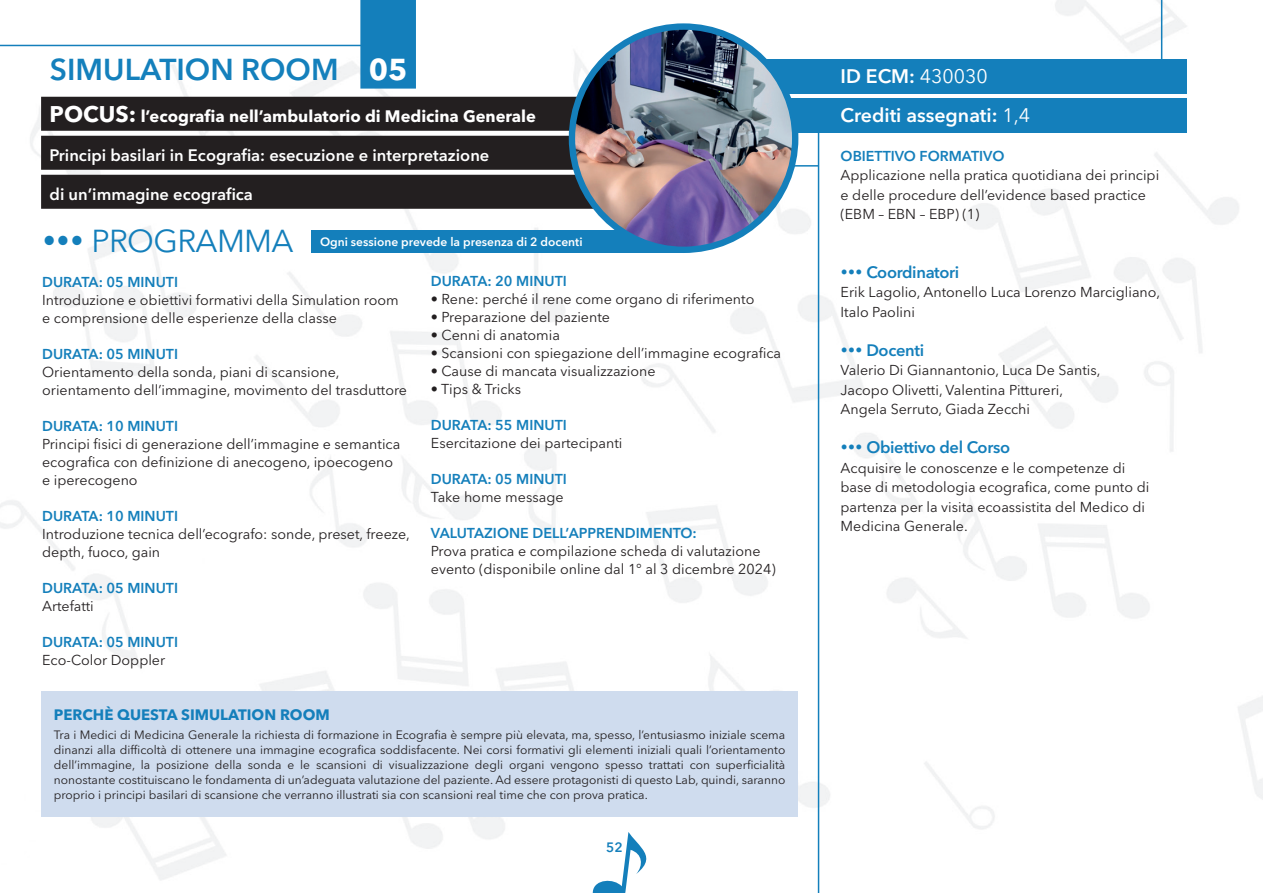
<style>
.page{position:relative;width:1263px;height:893px;background:#fff}
.page>*{position:absolute;margin:0;border:0;box-sizing:border-box;transform-origin:0 0}
.t1{font:31.5px "Avenir Next LT Pro";letter-spacing:-.02em;color:#147fbb}
.t2{font:600 30px "Avenir Next LT Pro";color:#1480bc}
.t3{font:600 19.5px/39px "Avenir Next LT Pro";color:#fff}
.t4{font:600 16.5px "Avenir Next LT Pro";color:#fff}
.t5{font:700 16.5px "Avenir Next LT Pro";color:#fff}
.t6{font:600 16.5px "Avenir Next LT Pro";letter-spacing:-.02em;color:#147fbb}
.t7{font:700 15px "Avenir Next LT Pro";color:#147fbb}
.t8{font:14.25px/19.5px "Avenir Next LT Pro";color:#231f20}
.t9{font:600 14.25px "Avenir Next LT Pro";color:#147fbb}
.t10{font:600 13.5px "Avenir Next LT Pro";color:#147fbb}
.t11{font:12px/15px "Avenir Next LT Pro";color:#231f20;text-align:justify}
.t12{font:600 12px "Avenir Next LT Pro";color:#fff}
.s1{font-weight:700;color:#fff}
.s2{font-size:22.5px}
.s3{font-weight:400}
</style>
<div class="page">
<img style="left:0;top:0;width:1263px;height:893px">
<svg style="left:591px;top:832px;width:58px;height:61px"></svg>
<div style="left:360px;top:0;width:56px;height:89px;background:#147fbb"></div>
<div style="left:41px;top:97px;width:647px;height:34px;background:#231f20"></div>
<div style="left:41px;top:136px;width:647px;height:34px;background:#231f20"></div>
<div style="left:41px;top:175px;width:647px;height:34px;background:#231f20"></div>
<div style="left:734px;top:60px;width:452px;height:34px;background:#147fbb"></div>
<div style="left:734px;top:99px;width:452px;height:34px;background:#147fbb"></div>
<hr style="left:726px;top:165px;width:92px;height:2px;background:#147fbb">
<hr style="left:1161px;top:0;width:1px;height:67px;background:#147fbb">
<hr style="left:0;top:45px;width:382px;height:1px;background:#147fbb">
<hr style="left:818px;top:133px;width:1px;height:760px;background:#147fbb">
<div style="left:41px;top:691px;width:757px;height:125px;background:#cfdcee"></div>
<div style="left:311px;top:230px;width:371px;height:22px;background:#147fbb"></div>
<img style="left:572px;top:27px;width:223px;height:223px;border-radius:112px">
<div style="left:569px;top:23px;width:229px;height:230px;border:6px solid #147fbb;border-radius:50%"></div>
<h2 class="t2" style="left:50px;top:51px;width:359px">SIMULATION ROOM <span class="s1">05</span></h2>
<p class="t5" style="left:50px;top:106px;width:488px"><span class="s2">POCUS:</span> l’ecografia nell’ambulatorio di Medicina Generale</p>
<p class="t4" style="left:50px;top:145px;width:441px">Principi basilari in Ecografia: esecuzione e interpretazione</p>
<p class="t4" style="left:50px;top:184px;width:205px">di un’immagine ecografica</p>
<h1 class="t1" style="left:42px;top:222px;width:253px">••• PROGRAMMA</h1>
<p class="t9" style="left:42px;top:273px;width:137px">DURATA: 05 MINUTI</p>
<p class="t8" style="left:42px;top:291px;width:358px;line-height:18px">Introduzione e obiettivi formativi della Simulation room e comprensione delle esperienze della classe</p>
<p class="t9" style="left:42px;top:345px;width:137px">DURATA: 05 MINUTI</p>
<p class="t8" style="left:42px;top:363px;width:366px;line-height:18px">Orientamento della sonda, piani di scansione, orientamento dell’immagine, movimento del trasduttore</p>
<p class="t9" style="left:42px;top:417px;width:137px">DURATA: 10 MINUTI</p>
<p class="t8" style="left:42px;top:435px;width:360px;line-height:18px">Principi fisici di generazione dell’immagine e semantica ecografica con definizione di anecogeno, ipoecogeno e iperecogeno</p>
<p class="t9" style="left:42px;top:507px;width:137px">DURATA: 10 MINUTI</p>
<p class="t8" style="left:42px;top:525px;width:369px;line-height:18px">Introduzione tecnica dell’ecografo: sonde, preset, freeze, depth, fuoco, gain</p>
<p class="t9" style="left:42px;top:579px;width:137px">DURATA: 05 MINUTI</p>
<p class="t8" style="left:42px;top:596px;width:53px">Artefatti</p>
<p class="t9" style="left:42px;top:633px;width:137px">DURATA: 05 MINUTI</p>
<p class="t8" style="left:42px;top:650px;width:125px">Eco-Color Doppler</p>
<p class="t12" style="left:320px;top:234px;width:264px">Ogni sessione prevede la presenza di 2 docenti</p>
<p class="t9" style="left:431px;top:272px;width:137px">DURATA: 20 MINUTI</p>
<p class="t8" style="left:431px;top:289px;width:325px">• Rene: perché il rene come organo di riferimento</p>
<p class="t8" style="left:431px;top:307px;width:181px">• Preparazione del paziente</p>
<p class="t8" style="left:431px;top:325px;width:131px">• Cenni di anatomia</p>
<p class="t8" style="left:431px;top:343px;width:352px">• Scansioni con spiegazione dell’immagine ecografica</p>
<p class="t8" style="left:431px;top:361px;width:226px">• Cause di mancata visualizzazione</p>
<p class="t8" style="left:431px;top:379px;width:92px">• Tips &amp; Tricks</p>
<p class="t9" style="left:431px;top:416px;width:137px">DURATA: 55 MINUTI</p>
<p class="t8" style="left:431px;top:433px;width:193px">Esercitazione dei partecipanti</p>
<p class="t9" style="left:431px;top:470px;width:137px">DURATA: 05 MINUTI</p>
<p class="t8" style="left:431px;top:487px;width:134px">Take home message</p>
<p class="t9" style="left:431px;top:524px;width:267px">VALUTAZIONE DELL’APPRENDIMENTO:</p>
<p class="t8" style="left:431px;top:542px;width:346px;line-height:18px">Prova pratica e compilazione scheda di valutazione evento (disponibile online dal 1° al 3 dicembre 2024)</p>
<p class="t7" style="left:54px;top:705px;width:277px">PERCHÈ QUESTA SIMULATION ROOM</p>
<p class="t11" style="left:54px;top:727px;width:733px">Tra i Medici di Medicina Generale la richiesta di formazione in Ecografia è sempre più elevata, ma, spesso, l’entusiasmo iniziale scema dinanzi alla difficoltà di ottenere una immagine ecografica soddisfacente. Nei corsi formativi gli elementi iniziali quali l’orientamento dell’immagine, la posizione della sonda e le scansioni di visualizzazione degli organi vengono spesso trattati con superficialità nonostante costituiscano le fondamenta di un’adeguata valutazione del paziente. Ad essere protagonisti di questo Lab, quindi, saranno proprio i principi basilari di scansione che verranno illustrati sia con scansioni real time che con prova pratica.</p>
<p class="t10" style="left:606px;top:839px;width:18px">52</p>
<h3 class="t3" style="left:840px;top:56px;width:191px">ID ECM: <span class="s3">430030<br></span>Crediti assegnati: <span class="s3">1,4</span></h3>
<p class="t9" style="left:840px;top:147px;width:165px">OBIETTIVO FORMATIVO</p>
<p class="t8" style="left:840px;top:165px;width:320px">Applicazione nella pratica quotidiana dei principi e delle procedure dell’evidence based practice (EBM – EBN – EBP) (1)</p>
<p class="t6" style="left:840px;top:262px;width:120px">••• Coordinatori</p>
<p class="t8" style="left:840px;top:283px;width:321px">Erik Lagolio, Antonello Luca Lorenzo Marcigliano,<br>Italo Paolini</p>
<p class="t6" style="left:840px;top:340px;width:85px">••• Docenti</p>
<p class="t8" style="left:840px;top:361px;width:261px">Valerio Di Giannantonio, Luca De Santis,<br>Jacopo Olivetti, Valentina Pittureri,<br>Angela Serruto, Giada Zecchi</p>
<p class="t6" style="left:840px;top:437px;width:171px">••• Obiettivo del Corso</p>
<p class="t8" style="left:840px;top:458px;width:310px">Acquisire le conoscenze e le competenze di base di metodologia ecografica, come punto di partenza per la visita ecoassistita del Medico di Medicina Generale.</p>
</div>
